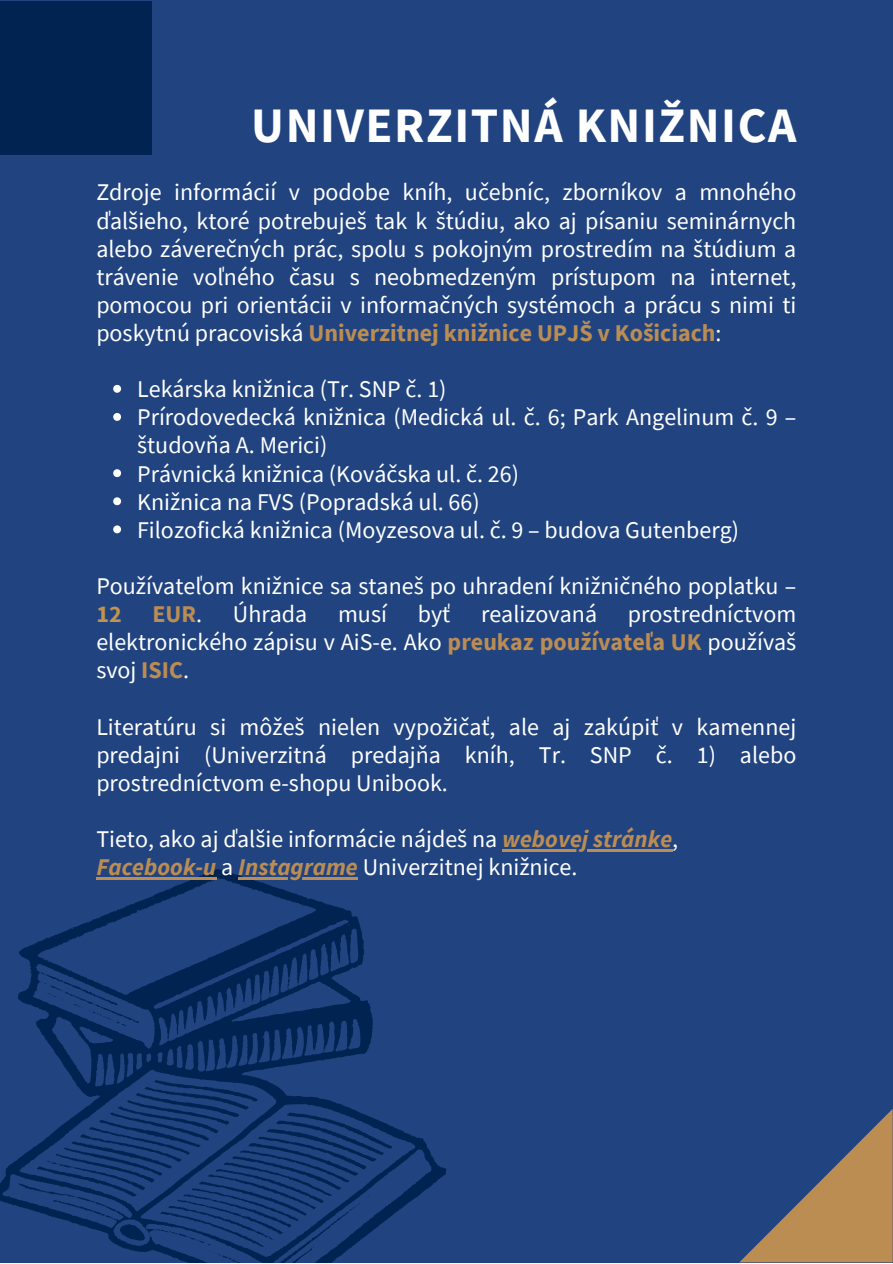
<style>
.page{position:relative;width:893px;height:1264px;background:#fff}
.page>*{position:absolute;margin:0;border:0;box-sizing:border-box;transform-origin:0 0}
.t1{font:700 49.5px "Source Sans Pro";letter-spacing:.03em;color:#fff}
.t2{font:24px/28px "Source Sans Pro";color:#fff;text-align:justify}
.t3{font:700 24px "Source Sans Pro";color:#bb8d53}
.s1{font-weight:700;color:#bb8d53}
.s2{font-weight:700;color:#c1934c}
.s3{font-weight:400;color:#fff}
.s4{font-weight:700;font-style:italic;color:#bb8d53}
</style>
<div class="page">
<div style="left:0;top:0;width:892px;height:1262px;background:#214481"></div>
<svg style="left:0;top:869px;width:447px;height:347px"></svg>
<svg style="left:287px;top:978px;width:3px;height:11px"></svg>
<svg style="left:40px;top:972px;width:99px;height:54px"></svg>
<svg style="left:19px;top:1080px;width:373px;height:182px"></svg>
<div style="left:0;top:1px;width:152px;height:153px;background:#002352"></div>
<svg style="left:740px;top:1109px;width:152px;height:153px"></svg>
<svg style="left:113px;top:385px;width:8px;height:8px"></svg>
<svg style="left:113px;top:413px;width:8px;height:8px"></svg>
<svg style="left:113px;top:469px;width:8px;height:8px"></svg>
<svg style="left:113px;top:497px;width:8px;height:8px"></svg>
<svg style="left:113px;top:525px;width:8px;height:8px"></svg>
<hr style="left:502px;top:849px;width:170px;height:2px;background:#bb8d53">
<hr style="left:96px;top:877px;width:120px;height:2px;background:#bb8d53">
<hr style="left:238px;top:877px;width:120px;height:2px;background:#bb8d53">
<p class="t1" style="left:251px;top:93px;width:546px">UNIVERZITNÁ KNIŽNICA</p>
<p class="t2" style="left:96px;top:178px;width:701px">Zdroje informácií v podobe kníh, učebníc, zborníkov a mnohého ďalšieho, ktoré potrebuješ tak k štúdiu, ako aj písaniu seminárnych alebo záverečných prác, spolu s pokojným prostredím na štúdium a trávenie voľného času s neobmedzeným prístupom na internet, pomocou pri orientácii v informačných systémoch a prácu s nimi ti poskytnú pracoviská <span class="s1">Univerzitnej knižnice UPJŠ v Košiciach</span>:</p>
<p class="t2" style="left:137px;top:375px;width:311px">Lekárska knižnica (Tr. SNP č. 1)</p>
<p class="t2" style="left:137px;top:403px;width:660px">Prírodovedecká knižnica (Medická ul. č. 6; Park Angelinum č. 9 – študovňa A. Merici)</p>
<p class="t2" style="left:137px;top:459px;width:383px">Právnická knižnica (Kováčska ul. č. 26)</p>
<p class="t2" style="left:137px;top:487px;width:344px">Knižnica na FVS (Popradská ul. 66)</p>
<p class="t2" style="left:137px;top:515px;width:603px">Filozofická knižnica (Moyzesova ul. č. 9 – budova Gutenberg)</p>
<p class="t2" style="left:96px;top:571px;width:701px">Používateľom knižnice sa staneš po uhradení knižničného poplatku –<br><span class="s2">12</span></p>
<p class="t3" style="left:152px;top:598px;width:51px">EUR<span class="s3">.</span></p>
<p class="t2" style="left:233px;top:599px;width:76px">Úhrada</p>
<p class="t2" style="left:338px;top:599px;width:50px">musí</p>
<p class="t2" style="left:417px;top:599px;width:34px">byť</p>
<p class="t2" style="left:481px;top:599px;width:117px">realizovaná</p>
<p class="t2" style="left:96px;top:599px;width:701px;text-indent:531px">prostredníctvom elektronického zápisu v AiS-e. Ako <span class="s1">preukaz používateľa UK</span> používaš svoj <span class="s1">ISIC</span>.</p>
<p class="t2" style="left:96px;top:712px;width:701px">Literatúru si môžeš nielen vypožičať, ale aj zakúpiť v kamennej predajni (Univerzitná predajňa kníh, Tr. SNP č. 1) alebo prostredníctvom e-shopu Unibook.</p>
<p class="t2" style="left:96px;top:824px;width:583px">Tieto, ako aj ďalšie informácie nájdeš na <span class="s4">webovej stránke</span>,</p>
<p class="t2" style="left:96px;top:852px;width:482px"><span class="s4">Facebook-u</span> a <span class="s4">Instagrame</span> Univerzitnej knižnice.</p>
</div>
